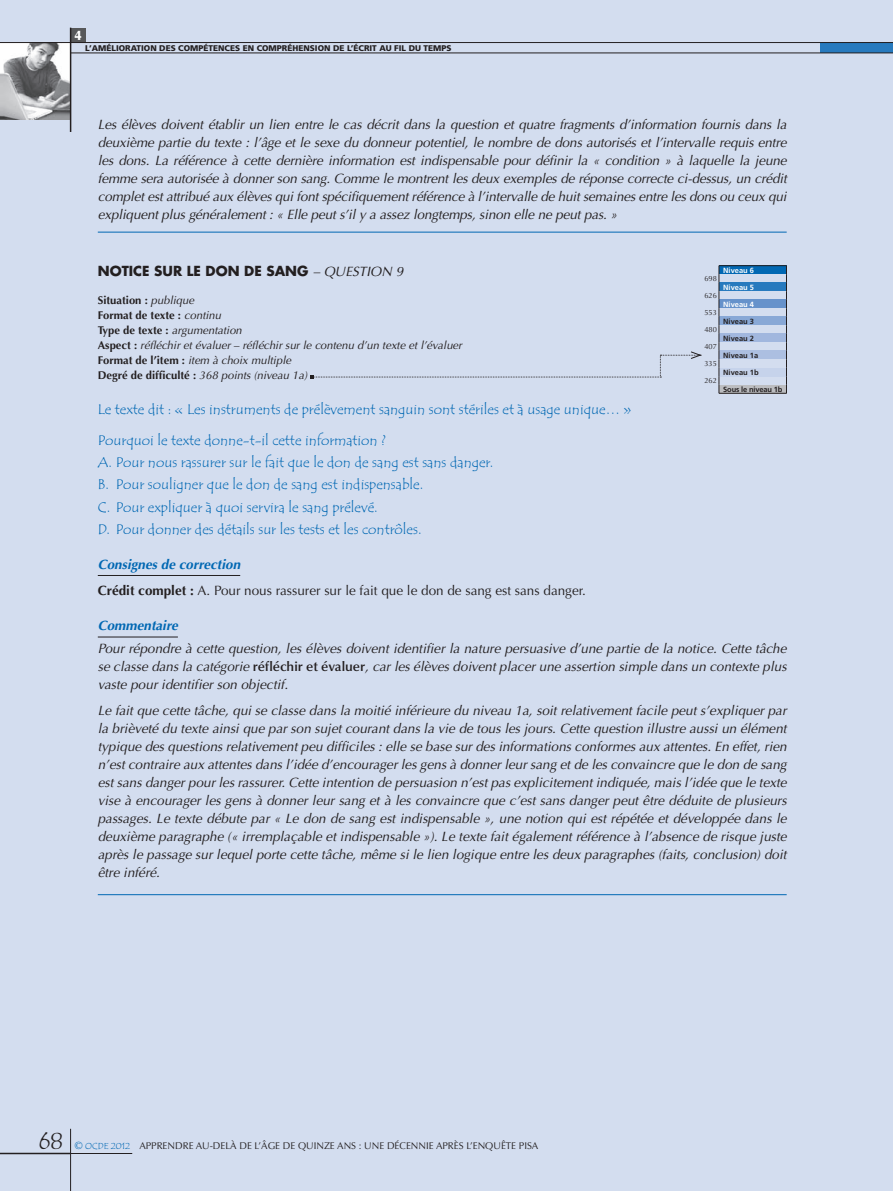
<style>
.page{position:relative;width:893px;height:1191px;background:#d3ddef}
.page>*{position:absolute;margin:0;border:0;box-sizing:border-box;transform-origin:0 0}
.t1{font:24px "Tempus Sans ITC";color:#231f20}
.t2{font:14.25px/22.2px "Tempus Sans ITC";color:#0168b3}
.t3{font:italic 13.5px/18px "Optima";color:#231f20;text-align:justify}
.t4{font:13.5px/26.5px "Optima";color:#231f20}
.t5{font:700 13.5px "Futura";color:#231f20}
.t6{font:italic 700 13.5px "Optima";color:#0168b3}
.t7{font:900 13.5px "Optima";color:#fff}
.t8{font:italic 11.25px/15px "Optima";color:#231f20}
.t9{font:9.75px "Optima";color:#231f20}
.t10{font:900 8.25px "Frutiger LT";color:#231f20}
.t11{font:700 7.5px "Frutiger LT";color:#231f20}
.t12{font:700 7.5px "Frutiger LT";color:#fff}
.t13{font:7.5px "Optima";color:#231f20}
.t14{font:700 7.5px "Frutiger LT";letter-spacing:-.02em;color:#231f20}
.s1{font-weight:700;font-style:normal}
.s2{font-weight:700;font-style:italic;color:#0168b3}
.s3{font-weight:700}
.s4{font-weight:600;font-style:normal}
.s5{font-size:10.5px;color:#0168b3}
.s6{font-family:"Tempus Sans ITC";font-size:9px;color:#0168b3}
</style>
<div class="page">
<img style="left:0;top:43px;width:70px;height:76px">
<div style="left:821px;top:43px;width:72px;height:10px;background:#277abe"></div>
<div style="left:71px;top:28px;width:14px;height:15px;background:#57585a"></div>
<hr style="left:0;top:42px;width:893px;height:1px;background:#231f20">
<hr style="left:71px;top:53px;width:822px;height:1px;background:#231f20">
<hr style="left:70px;top:28px;width:1px;height:104px;background:#231f20">
<hr style="left:70px;top:1128px;width:1px;height:63px;background:#231f20">
<hr style="left:71px;top:1153px;width:61px;height:1px;background:#231f20">
<hr style="left:0;top:1152px;width:71px;height:2px;background:#231f20">
<hr style="left:98px;top:232px;width:689px;height:1px;background:#0168b3">
<hr style="left:98px;top:575px;width:142px;height:1px;background:#231f20">
<hr style="left:98px;top:637px;width:80px;height:1px;background:#231f20">
<hr style="left:98px;top:894px;width:689px;height:1px;background:#0168b3">
<svg style="left:310px;top:351px;width:392px;height:27px"></svg>
<div style="left:719px;top:266px;width:67px;height:8px;background:#0168b3"></div>
<div style="left:719px;top:283px;width:67px;height:8px;background:#277abe"></div>
<div style="left:719px;top:300px;width:67px;height:8px;background:#6692cb"></div>
<div style="left:719px;top:317px;width:67px;height:8px;background:#88a8d6"></div>
<div style="left:719px;top:334px;width:67px;height:8px;background:#a1b7de"></div>
<div style="left:719px;top:351px;width:67px;height:8px;background:#acbfe1"></div>
<div style="left:719px;top:368px;width:67px;height:8px;background:#c6d3eb"></div>
<div style="left:719px;top:385px;width:67px;height:8px;background:#bcbdc0"></div>
<hr style="left:719px;top:265px;width:68px;height:1px;background:#231f20">
<svg style="left:719px;top:266px;width:1px;height:127px"></svg>
<svg style="left:786px;top:266px;width:1px;height:127px"></svg>
<hr style="left:719px;top:393px;width:68px;height:1px;background:#231f20">
<p class="t7" style="left:75px;top:27px;width:8px">4</p>
<p class="t10" style="left:85px;top:43px;width:368px">L’AMÉLIORATION DES COMPÉTENCES EN COMPRÉHENSION DE L’ÉCRIT AU FIL DU TEMPS</p>
<p class="t3" style="left:98px;top:116px;width:691px">Les élèves doivent établir un lien entre le cas décrit dans la question et quatre fragments d’information fournis dans la deuxième partie du texte : l’âge et le sexe du donneur potentiel, le nombre de dons autorisés et l’intervalle requis entre les dons. La référence à cette dernière information est indispensable pour définir la « condition » à laquelle la jeune femme sera autorisée à donner son sang. Comme le montrent les deux exemples de réponse correcte ci-dessus, un crédit complet est attribué aux élèves qui font spécifiquement référence à l’intervalle de huit semaines entre les dons ou ceux qui expliquent plus généralement : « Elle peut s’il y a assez longtemps, sinon elle ne peut pas. »</p>
<p class="t5" style="left:98px;top:262px;width:67px">NOTIC E SUR</p>
<p class="t5" style="left:187px;top:262px;width:91px">LE DON DE SANG</p>
<p class="t3" style="left:313px;top:263px;width:92px">– Question 9</p>
<p class="t8" style="left:98px;top:293px;width:366px"><span class="s1">Situation :</span> publique<br><span class="s1">Format de texte :</span> continu<br><span class="s1">Type de texte :</span> argumentation<br><span class="s1">Aspect :</span> réfléchir et évaluer – réfléchir sur le contenu d’un texte et l’évaluer <span class="s1">Format de l’item :</span> item à choix multiple<br><span class="s1">Degré de difficulté :</span> 368 points (niveau 1a)</p>
<p class="t2" style="left:98px;top:394px;width:536px;line-height:30.8px">Le texte dit : « Les instruments de prélèvement sanguin sont stériles et à usage unique… »<br>Pourquoi le texte donne-t-il cette information ?</p>
<p class="t2" style="left:98px;top:451px;width:397px">A. Pour nous rassurer sur le fait que le don de sang est sans danger.<br>B. Pour souligner que le don de sang est indispensable.<br>C. Pour expliquer à quoi servira le sang prélevé.<br>D. Pour donner des détails sur les tests et les contrôles.</p>
<p class="t4" style="left:98px;top:551px;width:490px"><span class="s2">Consignes de correction<br></span><span class="s3">Crédit complet :</span> A. Pour nous rassurer sur le fait que le don de sang est sans danger.</p>
<p class="t6" style="left:98px;top:618px;width:82px">Commentaire</p>
<p class="t3" style="left:98px;top:639px;width:691px">Pour répondre à cette question, les élèves doivent identifier la nature persuasive d’une partie de la notice. Cette tâche se classe dans la catégorie <span class="s4">réfléchir et évaluer</span>, car les élèves doivent placer une assertion simple dans un contexte plus vaste pour identifier son objectif.</p>
<p class="t3" style="left:98px;top:702px;width:691px">Le fait que cette tâche, qui se classe dans la moitié inférieure du niveau 1a, soit relativement facile peut s’expliquer par la brièveté du texte ainsi que par son sujet courant dans la vie de tous les jours. Cette question illustre aussi un élément typique des questions relativement peu difficiles : elle se base sur des informations conformes aux attentes. En effet, rien n’est contraire aux attentes dans l’idée d’encourager les gens à donner leur sang et de les convaincre que le don de sang est sans danger pour les rassurer. Cette intention de persuasion n’est pas explicitement indiquée, mais l’idée que le texte vise à encourager les gens à donner leur sang et à les convaincre que c’est sans danger peut être déduite de plusieurs passages. Le texte débute par « Le don de sang est indispensable », une notion qui est répétée et développée dans le deuxième paragraphe (« irremplaçable et indispensable »). Le texte fait également référence à l’absence de risque juste après le passage sur lequel porte cette tâche, même si le lien logique entre les deux paragraphes (faits, conclusion) doit être inféré.</p>
<p class="t12" style="left:723px;top:266px;width:32px">Niveau 6</p>
<p class="t13" style="left:704px;top:274px;width:14px">698</p>
<p class="t12" style="left:723px;top:283px;width:32px">Niveau 5</p>
<p class="t13" style="left:704px;top:291px;width:14px">626</p>
<p class="t12" style="left:723px;top:300px;width:32px">Niveau 4</p>
<p class="t13" style="left:704px;top:308px;width:14px">553</p>
<p class="t11" style="left:723px;top:317px;width:32px">Niveau 3</p>
<p class="t13" style="left:704px;top:325px;width:14px">480</p>
<p class="t11" style="left:723px;top:334px;width:32px">Niveau 2</p>
<p class="t13" style="left:704px;top:342px;width:14px">407</p>
<p class="t11" style="left:723px;top:351px;width:37px">Niveau 1a</p>
<p class="t13" style="left:704px;top:359px;width:14px">335</p>
<p class="t11" style="left:723px;top:368px;width:37px">Niveau 1b</p>
<p class="t13" style="left:704px;top:376px;width:14px">262</p>
<p class="t14" style="left:723px;top:385px;width:61px">Sous le niveau 1b</p>
<h1 class="t1" style="left:39px;top:1125px;width:26px">68</h1>
<p class="t9" style="left:75px;top:1140px;width:465px"><span class="s5">©</span> <span class="s6">OCDE 2012</span> Apprendre au-delà de l’âge de quinze ans : U ne décennie après l’enquête PISA</p>
</div>
